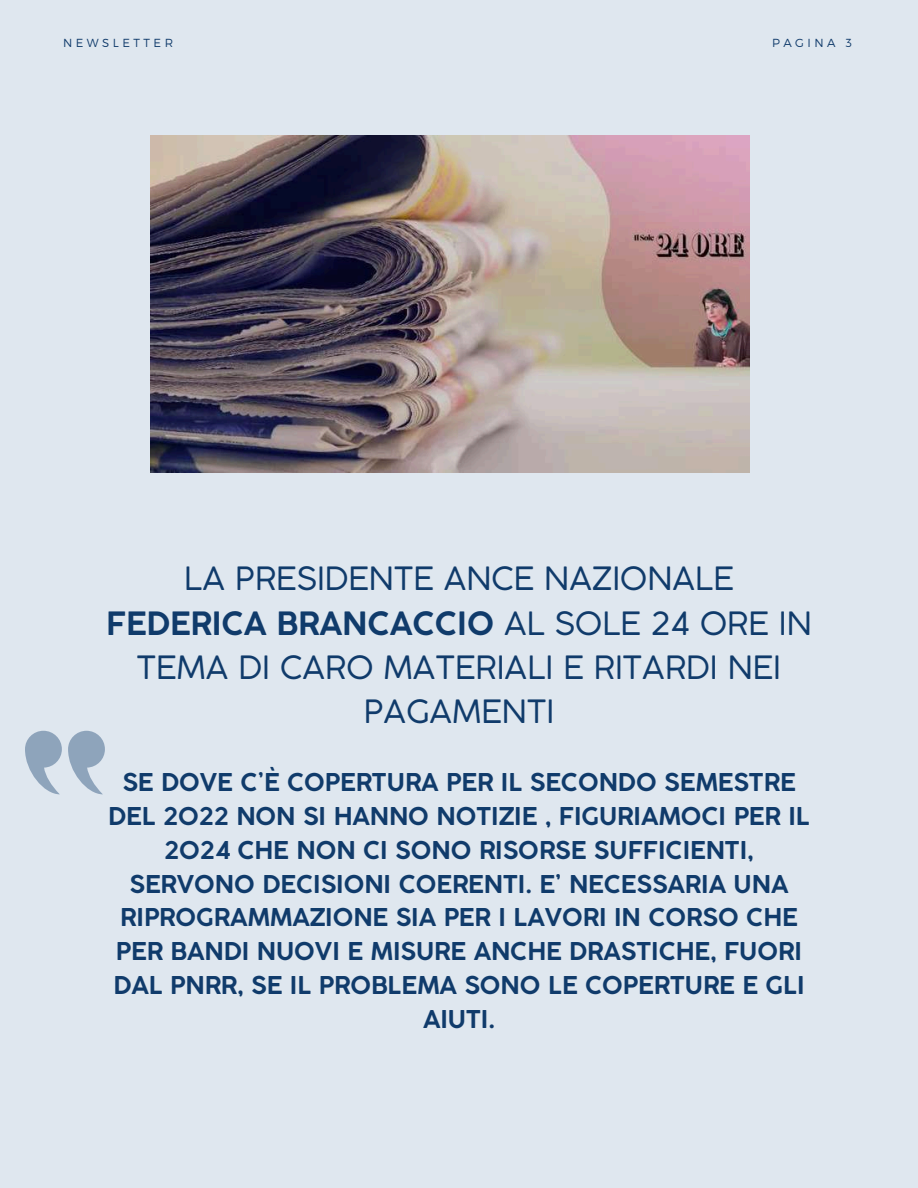
<style>
.page{position:relative;width:918px;height:1188px;background:#dfe7ef}
.page>*{position:absolute;margin:0;border:0;box-sizing:border-box;transform-origin:0 0}
.t1{font:31.8px/44.2px "Coco Gothic";color:#103b6b;text-align:center}
.t2{font:700 24.3px/33.8px "Coco Gothic";color:#103b6b;text-align:center}
.t3{font:300 11.7px "Montserrat";letter-spacing:.3em;color:#103b6b}
.s1{font-weight:700}
</style>
<div class="page">
<svg style="left:68px;top:731px;width:37px;height:63px"></svg>
<svg style="left:25px;top:731px;width:37px;height:63px"></svg>
<img style="left:150px;top:135px;width:600px;height:338px">
<p class="t3" style="left:63px;top:35px;width:112px">NEWSLETTER</p>
<p class="t3" style="left:772px;top:35px;width:81px">PAGINA 3</p>
<h1 class="t1" style="left:106px;top:559px;width:707px">LA PRESIDENTE ANCE NAZIONALE<br><span class="s1">FEDERICA BRANCACCIO</span> AL SOLE 24 ORE IN<br>TEMA DI CARO MATERIALI E RITARDI NEI<br>PAGAMENTI</h1>
<p class="t2" style="left:108px;top:768px;width:703px">SE DOVE C’È COPERTURA PER IL SECONDO SEMESTRE DEL 2022 NON SI HANNO NOTIZIE , FIGURIAMOCI PER IL 2024 CHE NON CI SONO RISORSE SUFFICIENTI, SERVONO DECISIONI COERENTI. E’ NECESSARIA UNA RIPROGRAMMAZIONE SIA PER I LAVORI IN CORSO CHE PER BANDI NUOVI E MISURE ANCHE DRASTICHE, FUORI DAL PNRR, SE IL PROBLEMA SONO LE COPERTURE E GLI AIUTI.</p>
</div>
